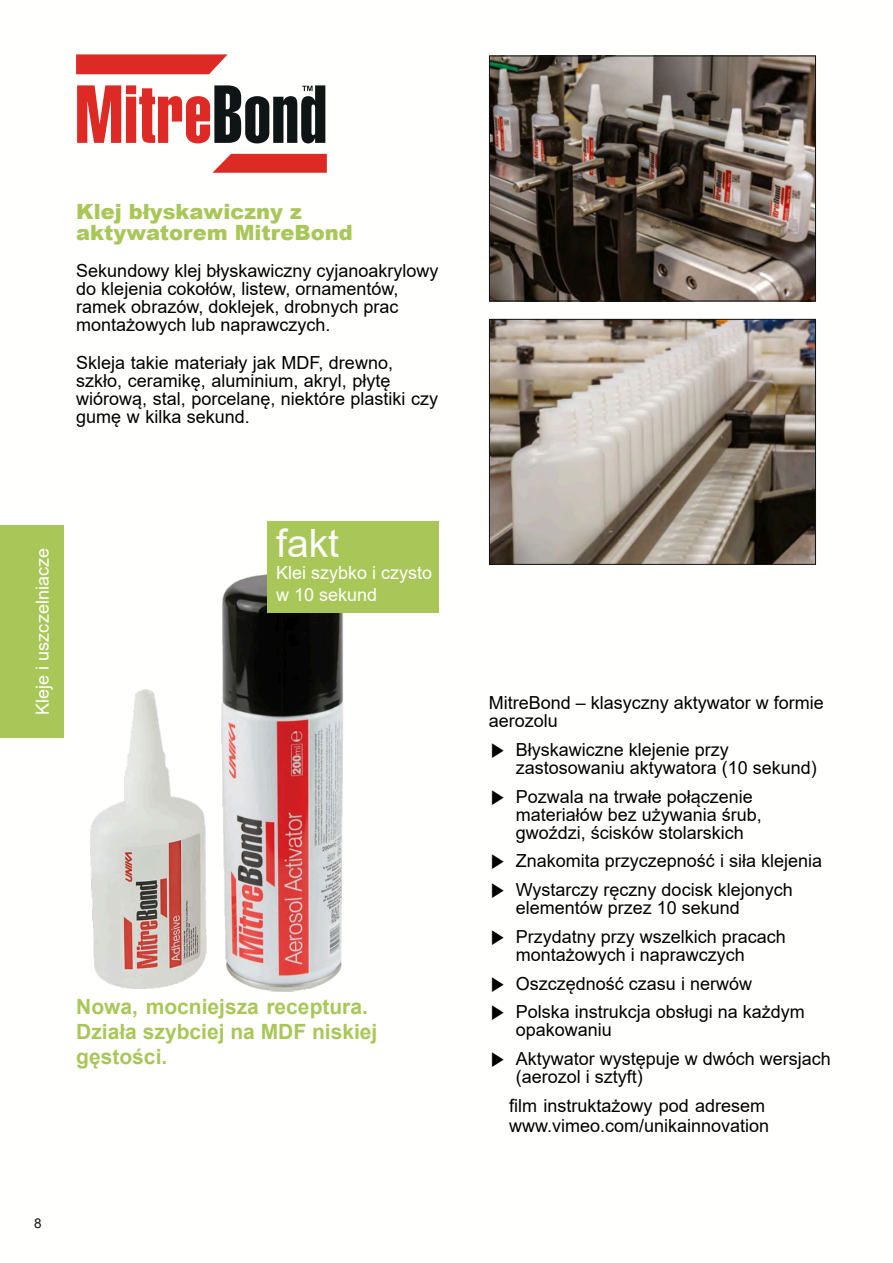
<style>
.page{position:relative;width:893px;height:1263px;background:#fff}
.page>*{position:absolute;margin:0;border:0;box-sizing:border-box;transform-origin:0 0}
.t1{font:39px "Arial";color:#fffffe}
.t2{font:700 21px "Arial";color:#a9c759}
.t3{font:900 21px "Arial";color:#a9c759}
.t4{font:18px "Arial";color:#020000}
.t5{font:18px "Arial";color:#fffffe}
.t6{font:18px "Malgun Gothic";color:#020000}
.t7{font:13.5px "Arial";color:#0f1514}
</style>
<div class="page">
<svg style="left:76px;top:54px;width:152px;height:20px"></svg>
<svg style="left:212px;top:154px;width:115px;height:19px"></svg>
<svg style="left:77px;top:85px;width:248px;height:58px"></svg>
<img style="left:90px;top:567px;width:342px;height:425px">
<img style="left:491px;top:321px;width:323px;height:242px">
<div style="left:489px;top:319px;width:327px;height:246px;border:1px solid #0f1514"></div>
<img style="left:491px;top:58px;width:323px;height:241px">
<div style="left:489px;top:56px;width:327px;height:245px;border:1px solid #0f1514"></div>
<div style="left:268px;top:521px;width:171px;height:91px;background:#a9c759"></div>
<div style="left:0;top:525px;width:64px;height:213px;background:#a9c759"></div>
<p class="t3" style="left:76px;top:204px;width:227px">Klej błyskawiczny z</p>
<p class="t3" style="left:76px;top:225px;width:278px">aktywatorem MitreBond</p>
<p class="t4" style="left:76px;top:264px;width:364px">Sekundowy klej błyskawiczny cyjanoakrylowy</p>
<p class="t4" style="left:76px;top:282px;width:324px">do klejenia cokołów, listew, ornamentów,</p>
<p class="t4" style="left:76px;top:300px;width:324px">ramek obrazów, doklejek, drobnych prac</p>
<p class="t4" style="left:76px;top:318px;width:256px">montażowych lub naprawczych.</p>
<p class="t4" style="left:76px;top:356px;width:318px">Skleja takie materiały jak MDF, drewno,</p>
<p class="t4" style="left:76px;top:374px;width:316px">szkło, ceramikę, aluminium, akryl, płytę</p>
<p class="t4" style="left:76px;top:392px;width:363px">wiórową, stal, porcelanę, niektóre plastiki czy</p>
<p class="t4" style="left:76px;top:410px;width:175px">gumę w kilka sekund.</p>
<p class="t5" style="left:36px;top:714px;width:168px;rotate:-90deg">Kleje i uszczelniacze</p>
<p class="t1" style="left:276px;top:529px;width:64px">fakt</p>
<p class="t5" style="left:276px;top:566px;width:158px">Klei szybko i czysto</p>
<p class="t5" style="left:276px;top:588px;width:103px">w 10 sekund</p>
<p class="t2" style="left:76px;top:998px;width:293px">Nowa, mocniejsza receptura.</p>
<p class="t2" style="left:76px;top:1024px;width:303px">Działa szybciej na MDF niskiej</p>
<p class="t2" style="left:76px;top:1049px;width:93px">gęstości.</p>
<p class="t7" style="left:34px;top:1218px;width:9px">8</p>
<p class="t4" style="left:489px;top:696px;width:337px">MitreBond – klasyczny aktywator w formie</p>
<p class="t4" style="left:489px;top:714px;width:71px">aerozolu</p>
<p class="t6" style="left:489px;top:741px;width:19px">▶</p>
<p class="t4" style="left:516px;top:743px;width:215px">Błyskawiczne klejenie przy</p>
<p class="t4" style="left:516px;top:761px;width:303px">zastosowaniu aktywatora (10 sekund)</p>
<p class="t6" style="left:489px;top:788px;width:19px">▶</p>
<p class="t4" style="left:516px;top:789px;width:239px">Pozwala na trwałe połączenie</p>
<p class="t4" style="left:516px;top:807px;width:248px">materiałów bez używania śrub,</p>
<p class="t4" style="left:516px;top:825px;width:230px">gwoździ, ścisków stolarskich</p>
<p class="t6" style="left:489px;top:853px;width:19px">▶</p>
<p class="t4" style="left:516px;top:854px;width:308px">Znakomita przyczepność i siła klejenia</p>
<p class="t6" style="left:489px;top:882px;width:19px">▶</p>
<p class="t4" style="left:516px;top:883px;width:278px">Wystarczy ręczny docisk klejonych</p>
<p class="t4" style="left:516px;top:901px;width:226px">elementów przez 10 sekund</p>
<p class="t6" style="left:489px;top:928px;width:19px">▶</p>
<p class="t4" style="left:516px;top:930px;width:272px">Przydatny przy wszelkich pracach</p>
<p class="t4" style="left:516px;top:948px;width:231px">montażowych i naprawczych</p>
<p class="t6" style="left:489px;top:975px;width:19px">▶</p>
<p class="t4" style="left:516px;top:976px;width:238px">Oszczędność czasu i nerwów</p>
<p class="t6" style="left:489px;top:1004px;width:19px">▶</p>
<p class="t4" style="left:516px;top:1005px;width:291px">Polska instrukcja obsługi na każdym</p>
<p class="t4" style="left:516px;top:1023px;width:98px">opakowaniu</p>
<p class="t6" style="left:489px;top:1051px;width:19px">▶</p>
<p class="t4" style="left:516px;top:1052px;width:317px">Aktywator występuje w dwóch wersjach</p>
<p class="t4" style="left:516px;top:1070px;width:129px">(aerozol i sztyft)</p>
<p class="t4" style="left:509px;top:1099px;width:257px">film instruktażowy pod adresem</p>
<p class="t4" style="left:509px;top:1119px;width:262px">www.vimeo.com/unikainnovation</p>
</div>
